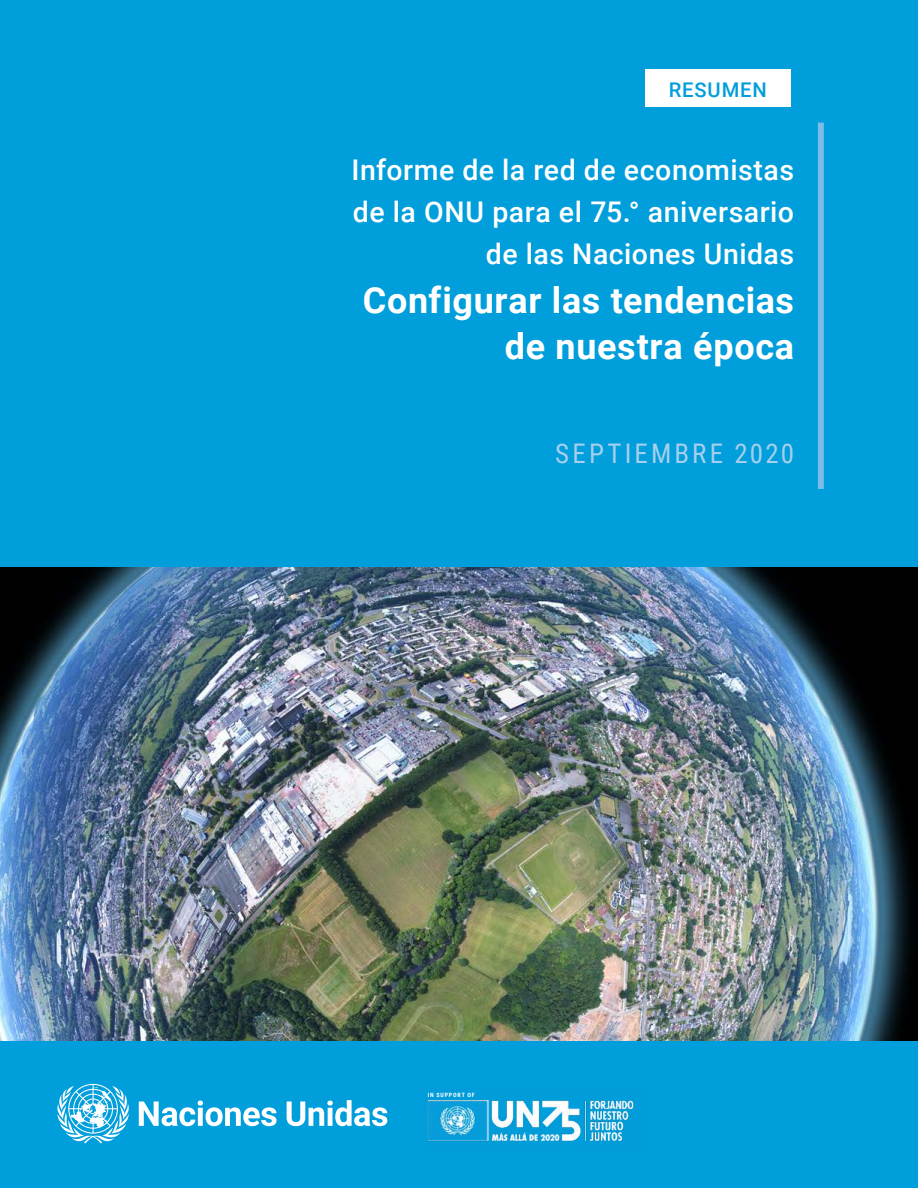
<style>
.page{position:relative;width:918px;height:1188px;background:#fff}
.page>*{position:absolute;margin:0;border:0;box-sizing:border-box;transform-origin:0 0}
.t1{font:700 36px/46.5px "Roboto";letter-spacing:.02em;color:#fff;text-align:right}
.t2{font:500 28.5px/42px "Roboto";letter-spacing:.015em;color:#fff;text-align:right}
.t3{font:27px "Roboto Condensed";letter-spacing:.115em;color:#a7cfee}
.t4{font:500 20.25px "Roboto";letter-spacing:.04em;color:#009edb}
.t5{font:700 5.85px "Roboto Condensed";letter-spacing:.145em;color:#fff}
</style>
<div class="page">
<div style="left:1px;top:0;width:917px;height:778px;background:#009edb"></div>
<img style="left:0;top:567px;width:918px;height:474px">
<div style="left:1px;top:1041px;width:917px;height:147px;background:#009edb"></div>
<div style="left:818px;top:123px;width:6px;height:366px;background:#7cbce7"></div>
<div style="left:645px;top:69px;width:146px;height:37px;background:#fff"></div>
<img style="left:427px;top:1100px;width:207px;height:42px">
<svg style="left:57px;top:1084px;width:330px;height:59px"></svg>
<p class="t4" style="left:669px;top:75px;width:100px">RESUMEN</p>
<p class="t2" style="left:352px;top:147px;width:444px">Informe de la red de economistas de la ONU para el 75.° aniversario de las Naciones Unidas</p>
<p class="t1" style="left:363px;top:275px;width:433px">Configurar las tendencias de nuestra época</p>
<p class="t3" style="left:555px;top:434px;width:240px">SEPTIEMBRE 2020</p>
<p class="t5" style="left:428px;top:1091px;width:48px">IN SUPPORT OF</p>
</div>
